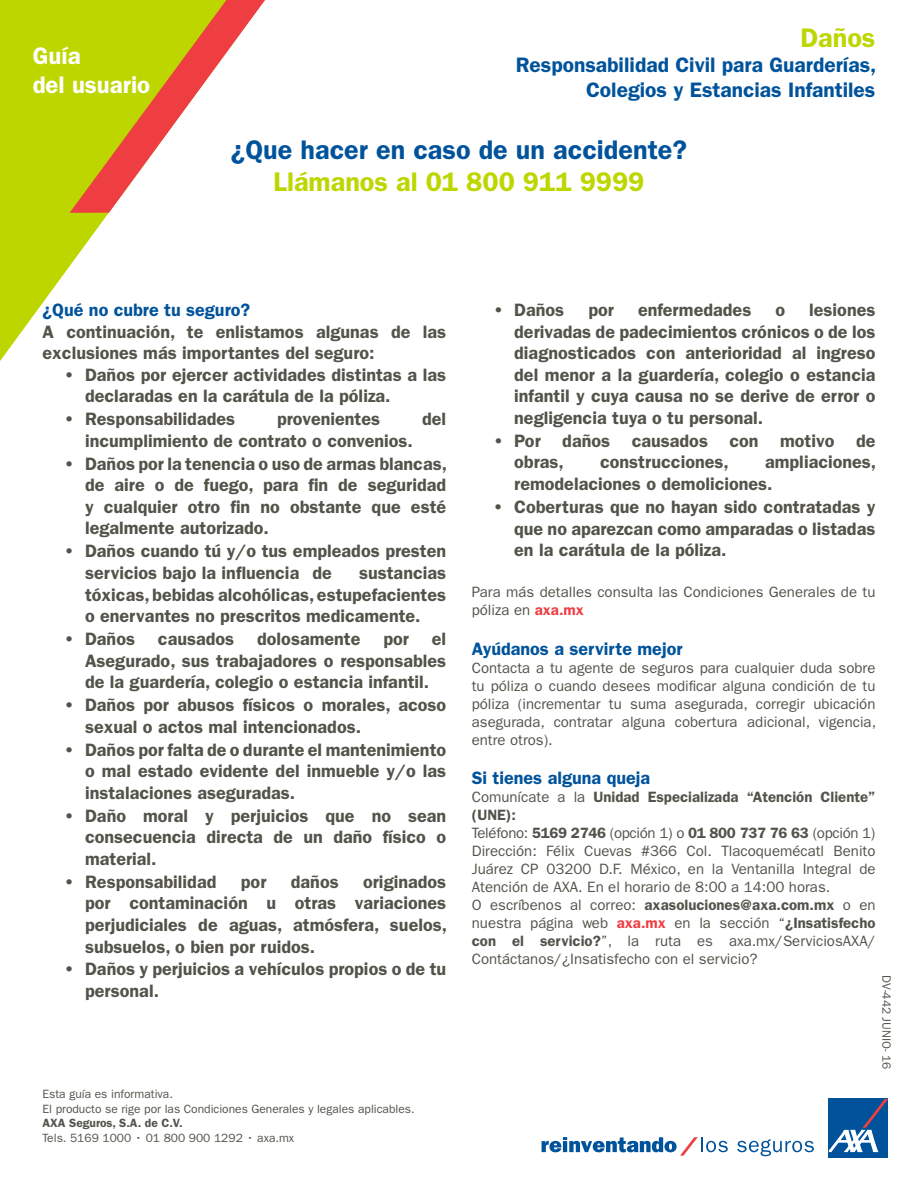
<style>
.page{position:relative;width:918px;height:1188px;background:#fff}
.page>*{position:absolute;margin:0;border:0;box-sizing:border-box;transform-origin:0 0}
.t1{font:600 27px "ITC Franklin Gothic Std";color:#00539b}
.t2{font:600 27px "ITC Franklin Gothic Std";color:#bed600}
.t3{font:600 24px/28.8px "ITC Franklin Gothic Std";color:#fff}
.t4{font:600 21px/25.2px "ITC Franklin Gothic Std";color:#00539b;text-align:right}
.t5{font:600 18px/21.6px "ITC Franklin Gothic Std";color:#54534a;text-align:justify}
.t6{font:600 18px "ITC Franklin Gothic Std";color:#00539b}
.t7{font:15px/18px "ITC Franklin Gothic Std";color:#54534a}
.t8{font:12px/14.4px "ITC Franklin Gothic Std";color:#54534a}
.t9{font:600 12px "ITC Franklin Gothic Std";color:#54534a}
.s1{font-weight:600;color:#ef3e42}
.s2{font-weight:600}
</style>
<div class="page">
<svg style="left:0;top:0;width:109px;height:361px;fill:#bed600"></svg>
<svg style="left:70px;top:0;width:195px;height:213px"></svg>
<svg style="left:737px;top:1139px;width:77px;height:17px"></svg>
<div style="left:829px;top:1099px;width:59px;height:59px;background:#00539b"></div>
<svg style="left:829px;top:1099px;width:59px;height:53px"></svg>
<svg style="left:542px;top:1137px;width:186px;height:19px"></svg>
<h2 class="t3" style="left:33px;top:42px;width:119px">Guía<br>del usuario</h2>
<h1 class="t2" style="left:800px;top:22px;width:77px">Daños</h1>
<p class="t4" style="left:516px;top:52px;width:362px">Responsabilidad Civil para Guarderías,<br>Colegios y Estancias Infantiles</p>
<h1 class="t1" style="left:231px;top:133px;width:458px">¿Que hacer en caso de un accidente?</h1>
<h1 class="t2" style="left:274px;top:166px;width:372px">Llámanos al 01 800 911 9999</h1>
<p class="t6" style="left:43px;top:299px;width:209px">¿Qué no cubre tu seguro?</p>
<p class="t5" style="left:43px;top:321px;width:405px">A continuación, te enlistamos algunas de las exclusiones más importantes del seguro:</p>
<p class="t5" style="left:85px;top:364px;width:363px;text-indent:-21px">• Daños por ejercer actividades distintas a las declaradas en la carátula de la póliza.</p>
<p class="t5" style="left:64px;top:408px;width:173px">• Responsabilidades</p>
<p class="t5" style="left:277px;top:408px;width:105px">provenientes</p>
<p class="t5" style="left:422px;top:408px;width:26px">del</p>
<p class="t5" style="left:85px;top:430px;width:329px">incumplimiento de contrato o convenios.</p>
<p class="t5" style="left:85px;top:453px;width:364px;text-indent:-21px">• Daños por la tenencia o uso de armas blancas, de aire o de fuego, para fin de seguridad y cualquier otro fin no obstante que esté legalmente autorizado.</p>
<p class="t5" style="left:85px;top:540px;width:363px;text-indent:-21px">• Daños cuando tú y/o tus empleados presten servicios bajo la influencia de</p>
<p class="t5" style="left:85px;top:562px;width:363px;text-indent:274px">sustancias tóxicas, bebidas alcohólicas, estupefacientes o enervantes no prescritos medicamente.</p>
<p class="t5" style="left:64px;top:628px;width:73px">• Daños</p>
<p class="t5" style="left:158px;top:628px;width:78px">causados</p>
<p class="t5" style="left:257px;top:628px;width:105px">dolosamente</p>
<p class="t5" style="left:383px;top:628px;width:27px">por</p>
<p class="t5" style="left:85px;top:628px;width:363px;text-indent:347px">el Asegurado, sus trabajadores o responsables de la guardería, colegio o estancia infantil.</p>
<p class="t5" style="left:85px;top:694px;width:363px;text-indent:-21px">• Daños por abusos físicos o morales, acoso sexual o actos mal intencionados.</p>
<p class="t5" style="left:85px;top:739px;width:363px;text-indent:-21px">• Daños por falta de o durante el mantenimiento o mal estado evidente del inmueble y/o las instalaciones aseguradas.</p>
<p class="t5" style="left:85px;top:805px;width:363px;text-indent:-21px">• Daño moral y perjuicios que no sean consecuencia directa de un daño físico o material.</p>
<p class="t5" style="left:64px;top:871px;width:154px">• Responsabilidad</p>
<p class="t5" style="left:241px;top:871px;width:27px">por</p>
<p class="t5" style="left:291px;top:871px;width:49px">daños</p>
<p class="t5" style="left:85px;top:871px;width:364px;text-indent:278px">originados por contaminación u otras variaciones perjudiciales de aguas, atmósfera, suelos, subsuelos, o bien por ruidos.</p>
<p class="t5" style="left:85px;top:958px;width:363px;text-indent:-21px">• Daños y perjuicios a vehículos propios o de tu personal.</p>
<p class="t8" style="left:43px;top:1087px;width:374px">Esta guía es informativa.<br>El producto se rige por las Condiciones Generales y legales aplicables.</p>
<p class="t9" style="left:43px;top:1116px;width:142px">AXA Seguros, S.A. de C.V.</p>
<p class="t8" style="left:43px;top:1130px;width:253px">Tels. 5169 1000 • 01 800 900 1292 • axa.mx</p>
<p class="t5" style="left:493px;top:299px;width:73px">• Daños</p>
<p class="t5" style="left:588px;top:299px;width:27px">por</p>
<p class="t5" style="left:638px;top:299px;width:115px">enfermedades</p>
<p class="t5" style="left:775px;top:299px;width:11px">o</p>
<p class="t5" style="left:514px;top:299px;width:363px;text-indent:295px">lesiones derivadas de padecimientos crónicos o de los diagnosticados con anterioridad al ingreso del menor a la guardería, colegio o estancia infantil y cuya causa no se derive de error o negligencia tuya o tu personal.</p>
<p class="t5" style="left:514px;top:430px;width:363px;text-indent:-21px">• Por daños causados con motivo de obras,</p>
<p class="t5" style="left:514px;top:451px;width:364px;text-indent:251px">ampliaciones, remodelaciones o demoliciones.</p>
<p class="t5" style="left:514px;top:496px;width:363px;text-indent:-21px">• Coberturas que no hayan sido contratadas y que no aparezcan como amparadas o listadas en la carátula de la póliza.</p>
<p class="t7" style="left:472px;top:583px;width:405px">Para más detalles consulta las Condiciones Generales de tu póliza en <span class="s1">axa.mx</span></p>
<p class="t6" style="left:472px;top:638px;width:212px">Ayúdanos a servirte mejor</p>
<p class="t7" style="left:472px;top:659px;width:406px;text-align:justify">Contacta a tu agente de seguros para cualquier duda sobre tu póliza o cuando desees modificar alguna condición de tu póliza (incrementar tu suma asegurada, corregir ubicación asegurada, contratar alguna cobertura adicional, vigencia, entre otros).</p>
<p class="t6" style="left:472px;top:767px;width:180px">Si tienes alguna queja</p>
<p class="t7" style="left:472px;top:788px;width:405px">Comunícate a la <span class="s2">Unidad Especializada “Atención Cliente” (UNE):<br></span>Teléfono: <span class="s2">5169 2746</span> (opción 1) o <span class="s2">01 800 737 76 63</span> (opción 1)<br>Dirección: Félix Cuevas #366 Col. Tlacoquemécatl Benito Juárez CP 03200 D.F. México, en la Ventanilla Integral de Atención de AXA. En el horario de 8:00 a 14:00 horas.<br>O escríbenos al correo: <span class="s2">axasoluciones@axa.com.mx</span> o en nuestra página web <span class="s1">axa.mx</span> en la sección “<span class="s2">¿Insatisfecho con el servicio?</span>”, la ruta es axa.mx/ServiciosAXA/ Contáctanos/¿Insatisfecho con el servicio?</p>
<p class="t5" style="left:600px;top:451px;width:130px">construcciones,</p>
<p class="t8" style="left:894px;top:975px;width:95px;rotate:90deg">DV-442 JUNIO- 16</p>
</div>
